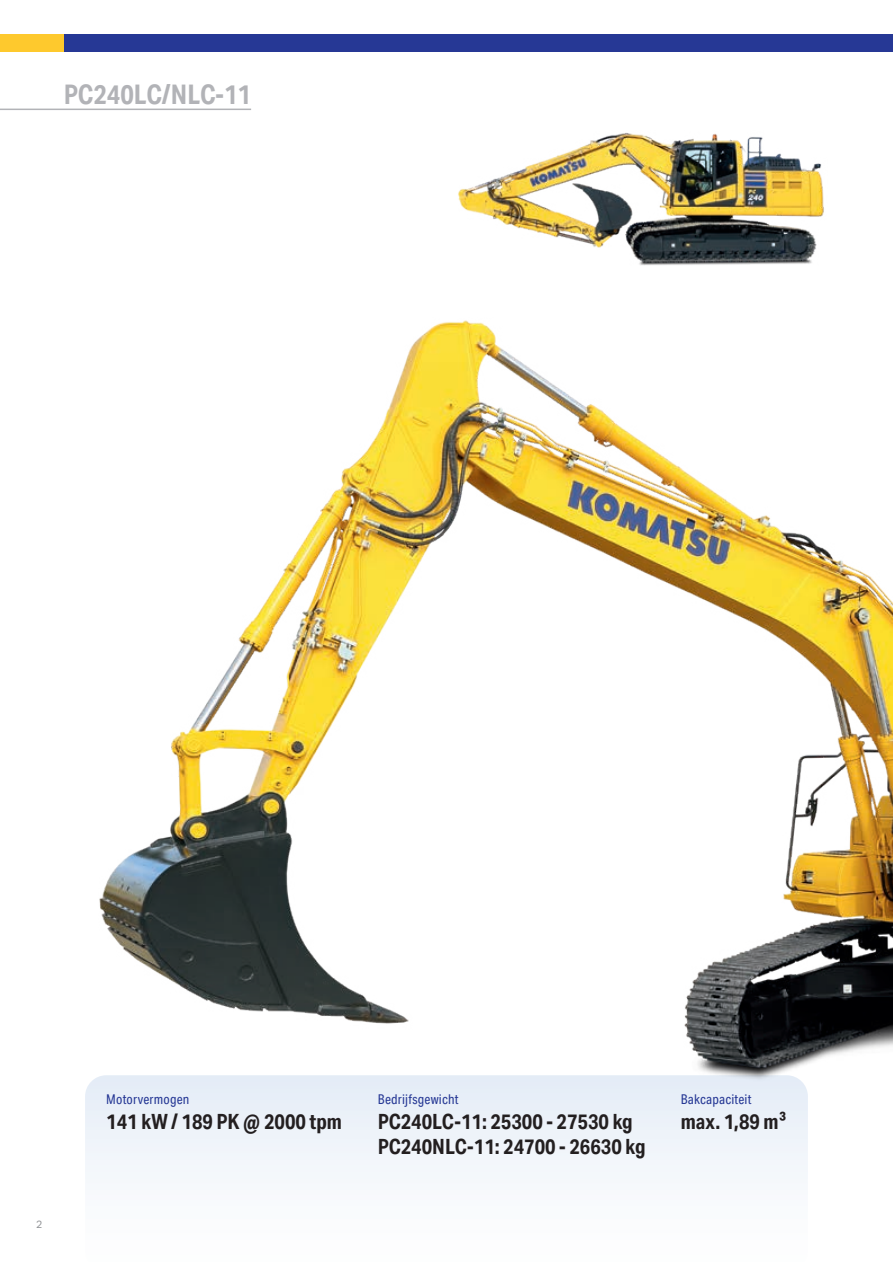
<style>
.page{position:relative;width:893px;height:1263px;background:#fff}
.page>*{position:absolute;margin:0;border:0;box-sizing:border-box;transform-origin:0 0}
.t1{font:700 27px "Aktiv Grotesk Cd";color:#b2b3b7}
.t2{font:700 21px/25.2px "Aktiv Grotesk Cd";color:#231f20}
.t3{font:13.5px "Aktiv Grotesk Cd";letter-spacing:.015em;color:#263895}
.t4{font:10.5px "Aktiv Grotesk";color:#939598}
</style>
<div class="page">
<div style="left:85px;top:1138px;width:723px;height:41px;background:#f2f6fb"></div>
<img style="left:85px;top:320px;width:808px;height:818px">
<img style="left:458px;top:133px;width:366px;height:133px">
<hr style="left:0;top:109px;width:251px;height:1px;background:#b2b3b7">
<div style="left:0;top:34px;width:143px;height:17px;background:#fec92d"></div>
<div style="left:64px;top:34px;width:829px;height:17px;background:#263895"></div>
<p class="t1" style="left:64px;top:79px;width:189px">PC240LC/NLC-11</p>
<p class="t4" style="left:36px;top:1218px;width:8px">2</p>
<p class="t3" style="left:106px;top:1091px;width:85px">Motorvermogen</p>
<p class="t2" style="left:106px;top:1109px;width:237px">141 kW / 189 PK @ 2000 tpm</p>
<p class="t3" style="left:378px;top:1091px;width:82px">Bedrijfsgewicht</p>
<p class="t2" style="left:378px;top:1109px;width:269px">PC240LC-11: 25300 - 27530 kg<br>PC240NLC-11: 24700 - 26630 kg</p>
<p class="t3" style="left:681px;top:1091px;width:72px">Bakcapaciteit</p>
<p class="t2" style="left:681px;top:1109px;width:107px">max. 1,89 m³</p>
</div>
